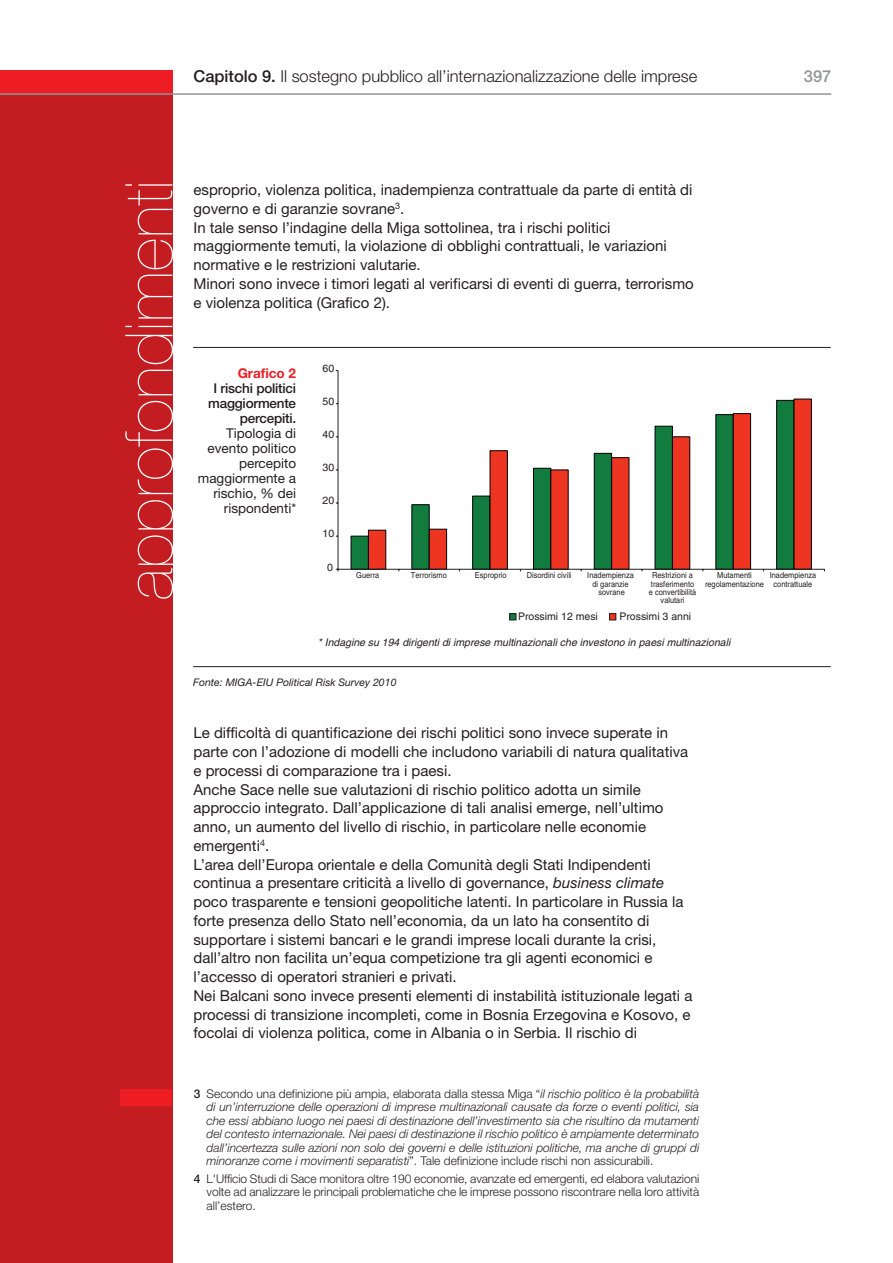
<style>
.page{position:relative;width:893px;height:1263px;background:#fff}
.page>*{position:absolute;margin:0;border:0;box-sizing:border-box;transform-origin:0 0}
.t1{font:200 65.85px "Helvetica Neue LT Std";color:#fff}
.t2{font:300 16.5px "Helvetica Neue";color:#231f20}
.t3{font:500 16.5px "Helvetica Neue";color:#939598}
.t4{font:15px/18.8px "Helvetica Neue";color:#231f20}
.t5{font:13.5px/15px "Helvetica Neue";color:#231f20;text-align:right}
.t6{font:500 13.5px/15px "Helvetica Neue";letter-spacing:-.015em;color:#231f20;text-align:right}
.t7{font:700 13.5px "Helvetica Neue";color:#ee1d23}
.t8{font:italic 300 12px/13.5px "Helvetica Neue";color:#231f20;text-align:justify}
.t9{font:300 12px/13.5px "Helvetica Neue";color:#231f20;text-align:justify}
.t10{font:italic 10.5px "Helvetica";color:#231f20}
.t11{font:10.5px "Helvetica";color:#231f20}
.t12{font:italic 10.5px "Helvetica Neue";color:#231f20}
.t13{font:8.25px/8.4px "Helvetica";color:#231f20;text-align:center;scale:.9 1}
.s1{font-weight:500}
.s2{font-style:italic}
.s3{font-weight:500;font-style:normal}
.s4{font-style:normal}
</style>
<div class="page">
<div style="left:0;top:70px;width:172px;height:24px;background:#ee1d23"></div>
<div style="left:0;top:93px;width:172px;height:1170px;background:#c31d22"></div>
<hr style="left:0;top:93px;width:831px;height:2px;background:#939598">
<svg style="left:350px;top:530px;width:18px;height:39px"></svg>
<svg style="left:368px;top:398px;width:444px;height:171px"></svg>
<hr style="left:338px;top:371px;width:1px;height:198px;background:#231f20">
<hr style="left:338px;top:569px;width:486px;height:1px;background:#231f20">
<div style="left:509px;top:613px;width:7px;height:7px;border:1px solid #231f20"></div>
<div style="left:609px;top:614px;width:7px;height:6px;background:#ee3522"></div>
<div style="left:609px;top:613px;width:7px;height:7px;border:1px solid #231f20"></div>
<hr style="left:193px;top:347px;width:638px;height:1px;background:#231f20">
<hr style="left:193px;top:666px;width:638px;height:1px;background:#231f20">
<div style="left:120px;top:1089px;width:51px;height:17px;background:#ee1d23"></div>
<p class="t2" style="left:193px;top:70px;width:505px"><span class="s1">Capitolo 9.</span> Il sostegno pubblico all’internazionalizzazione delle imprese</p>
<p class="t3" style="left:804px;top:70px;width:29px">397</p>
<h1 class="t1" style="left:111px;top:600px;width:421px;rotate:-90deg">approfondimenti</h1>
<p class="t4" style="left:193px;top:182px;width:502px">esproprio, violenza politica, inadempienza contrattuale da parte di entità di governo e di garanzie sovrane<sup>3</sup>.<br>In tale senso l’indagine della Miga sottolinea, tra i rischi politici maggiormente temuti, la violazione di obblighi contrattuali, le variazioni normative e le restrizioni valutarie.<br>Minori sono invece i timori legati al verificarsi di eventi di guerra, terrorismo e violenza politica (Grafico 2).</p>
<p class="t7" style="left:238px;top:369px;width:60px">Grafico 2</p>
<p class="t6" style="left:208px;top:382px;width:89px">I rischi politici maggiormente percepiti.</p>
<p class="t5" style="left:198px;top:427px;width:100px">Tipologia di evento politico percepito maggiormente a rischio, % dei rispondenti*</p>
<p class="t11" style="left:322px;top:364px;width:13px">60</p>
<p class="t11" style="left:322px;top:397px;width:13px">50</p>
<p class="t11" style="left:322px;top:430px;width:13px">40</p>
<p class="t11" style="left:322px;top:464px;width:13px">30</p>
<p class="t11" style="left:322px;top:497px;width:13px">20</p>
<p class="t11" style="left:322px;top:530px;width:13px">10</p>
<p class="t11" style="left:327px;top:563px;width:7px">0</p>
<p class="t13" style="left:356px;top:572px;width:27px">Guerra</p>
<p class="t13" style="left:411px;top:572px;width:41px">Terrorismo</p>
<p class="t13" style="left:475px;top:572px;width:37px">Esproprio</p>
<p class="t13" style="left:527px;top:572px;width:51px">Disordini civili</p>
<p class="t13" style="left:587px;top:572px;width:53px">Inadempienza di garanzie sovrane</p>
<p class="t13" style="left:649px;top:572px;width:54px">Restrizioni a trasferimento e convertibilità valutari</p>
<p class="t13" style="left:705px;top:572px;width:67px">Mutamenti regolamentazione</p>
<p class="t13" style="left:770px;top:572px;width:53px">Inadempienza contrattuale</p>
<p class="t11" style="left:518px;top:613px;width:81px">Prossimi 12 mesi</p>
<p class="t11" style="left:619px;top:613px;width:73px">Prossimi 3 anni</p>
<p class="t10" style="left:318px;top:639px;width:414px">* Indagine su 194 dirigenti di imprese multinazionali che investono in paesi multinazionali</p>
<p class="t12" style="left:193px;top:679px;width:205px">Fonte: MIGA-EIU Political Risk Survey 2010</p>
<p class="t4" style="left:193px;top:725px;width:500px">Le difficoltà di quantificazione dei rischi politici sono invece superate in parte con l’adozione di modelli che includono variabili di natura qualitativa e processi di comparazione tra i paesi.<br>Anche Sace nelle sue valutazioni di rischio politico adotta un simile approccio integrato. Dall’applicazione di tali analisi emerge, nell’ultimo anno, un aumento del livello di rischio, in particolare nelle economie emergenti<sup>4</sup>.<br>L’area dell’Europa orientale e della Comunità degli Stati Indipendenti continua a presentare criticità a livello di governance, <span class="s2">business climate </span>poco trasparente e tensioni geopolitiche latenti. In particolare in Russia la forte presenza dello Stato nell’economia, da un lato ha consentito di supportare i sistemi bancari e le grandi imprese locali durante la crisi, dall’altro non facilita un’equa competizione tra gli agenti economici e l’accesso di operatori stranieri e privati.<br>Nei Balcani sono invece presenti elementi di instabilità istituzionale legati a processi di transizione incompleti, come in Bosnia Erzegovina e Kosovo, e focolai di violenza politica, come in Albania o in Serbia. Il rischio di</p>
<p class="t8" style="left:207px;top:1088px;width:494px;text-indent:-13px"><span class="s3">3</span> <span class="s4">Secondo una definizione più ampia, elaborata dalla stessa Miga “</span>il rischio politico è la probabilità di un’interruzione delle operazioni di imprese multinazionali causate da forze o eventi politici, sia che essi abbiano luogo nei paesi di destinazione dell’investimento sia che risultino da mutamenti del contesto internazionale. Nei paesi di destinazione il rischio politico è ampiamente determinato dall’incertezza sulle azioni non solo dei governi e delle istituzioni politiche, ma anche di gruppi di minoranze come i movimenti separatisti<span class="s4">”. Tale definizione include rischi non assicurabili.</span></p>
<p class="t9" style="left:207px;top:1173px;width:494px;text-indent:-13px"><span class="s1">4</span> L'Ufficio Studi di Sace monitora oltre 190 economie, avanzate ed emergenti, ed elabora valutazioni volte ad analizzare le principali problematiche che le imprese possono riscontrare nella loro attività all’estero.</p>
</div>
